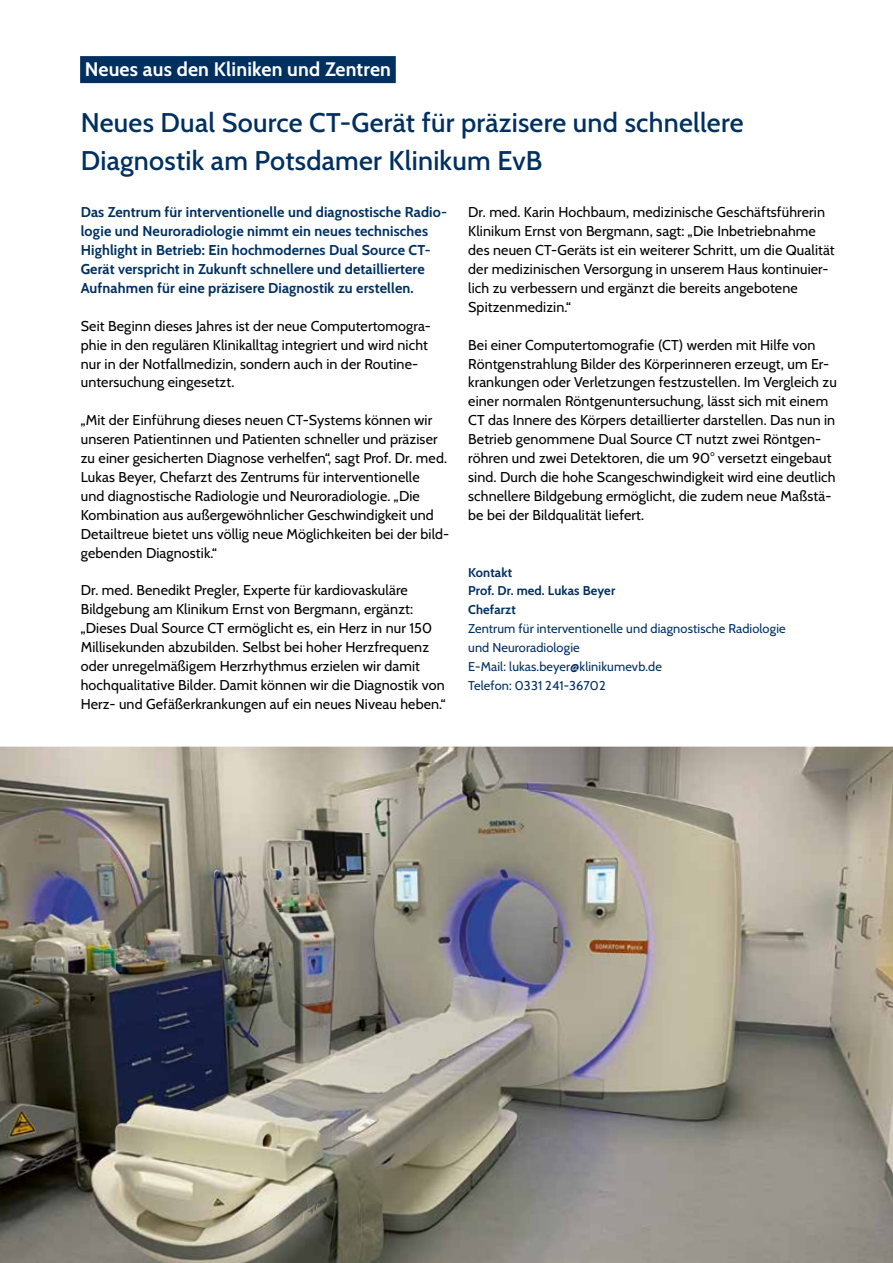
<style>
.page{position:relative;width:893px;height:1263px;background:#fff}
.page>*{position:absolute;margin:0;border:0;box-sizing:border-box;transform-origin:0 0}
.t1{font:500 27px/37.8px "Cabin";letter-spacing:.01em;color:#003060}
.t2{font:700 19.5px "Cabin";letter-spacing:.01em;color:#fff}
.t3{font:14.25px/18.9px "Cabin";letter-spacing:.01em;color:#000}
.t4{font:700 14.25px/18.9px "Cabin";letter-spacing:.01em;color:#003060}
.t5{font:12.75px/18.9px "Cabin";letter-spacing:.01em;color:#003060}
.t6{font:700 12.75px/18.9px "Cabin";letter-spacing:.01em;color:#003060}
</style>
<div class="page">
<div style="left:80px;top:56px;width:316px;height:27px;background:#003060"></div>
<img style="left:0;top:747px;width:893px;height:516px">
<h2 class="t2" style="left:85px;top:53px;width:308px">Neues aus den Kliniken und Zentren</h2>
<h1 class="t1" style="left:81px;top:102px;width:664px">Neues Dual Source CT-Gerät für präzisere und schnellere<br>Diagnostik am Potsdamer Klinikum EvB</h1>
<p class="t4" style="left:81px;top:202px;width:368px">Das Zentrum für interventionelle und diagnostische Radio&shy;logie und Neuroradiologie nimmt ein neues technisches Highlight in Betrieb: Ein hochmodernes Dual Source CT-Gerät verspricht in Zukunft schnellere und detailliertere Aufnahmen für eine präzisere Diagnostik zu erstellen.</p>
<p class="t3" style="left:81px;top:315px;width:352px">Seit Beginn dieses Jahres ist der neue Computertomogra&shy;phie in den regulären Klinikalltag integriert und wird nicht nur in der Notfallmedizin, sondern auch in der Routine&shy;untersuchung eingesetzt.</p>
<p class="t3" style="left:81px;top:410px;width:370px">„Mit der Einführung dieses neuen CT-Systems können wir unseren Patientinnen und Patienten schneller und präziser zu einer gesicherten Diagnose verhelfen“, sagt Prof. Dr. med.<br>Lukas Beyer, Chefarzt des Zentrums für interventionelle<br>und diagnostische Radiologie und Neuroradiologie. „Die Kombination aus außergewöhnlicher Geschwindigkeit und Detailtreue bietet uns völlig neue Möglichkeiten bei der bild&shy;gebenden Diagnostik.“</p>
<p class="t3" style="left:81px;top:580px;width:366px">Dr. med. Benedikt Pregler, Experte für kardiovaskuläre Bildgebung am Klinikum Ernst von Bergmann, ergänzt: „Dieses Dual Source CT ermöglicht es, ein Herz in nur 150<br>Millisekunden abzubilden. Selbst bei hoher Herzfrequenz oder unregelmäßigem Herzrhythmus erzielen wir damit hochqualitative Bilder. Damit können wir die Diagnostik von Herz- und Gefäßerkrankungen auf ein neues Niveau heben.“</p>
<p class="t3" style="left:468px;top:202px;width:368px">Dr. med. Karin Hochbaum, medizinische Geschäftsführerin Klinikum Ernst von Bergmann, sagt: „Die Inbetriebnahme des neuen CT-Geräts ist ein weiterer Schritt, um die Qualität der medizinischen Versorgung in unserem Haus kontinuier&shy;lich zu verbessern und ergänzt die bereits angebotene Spitzenmedizin.“</p>
<p class="t3" style="left:468px;top:334px;width:370px">Bei einer Computertomografie (CT) werden mit Hilfe von Röntgenstrahlung Bilder des Körperinneren erzeugt, um Er&shy;krankungen oder Verletzungen festzustellen. Im Vergleich zu einer normalen Röntgenuntersuchung, lässt sich mit einem CT das Innere des Körpers detaillierter darstellen. Das nun in Betrieb genommene Dual Source CT nutzt zwei Röntgen&shy;röhren und zwei Detektoren, die um 90° versetzt eingebaut sind. Durch die hohe Scangeschwindigkeit wird eine deutlich schnellere Bildgebung ermöglicht, die zudem neue Maßstä&shy;be bei der Bildqualität liefert.</p>
<p class="t6" style="left:468px;top:562px;width:148px">Kontakt<br>Prof. Dr. med. Lukas Beyer<br>Chefarzt</p>
<p class="t5" style="left:468px;top:618px;width:319px">Zentrum für interventionelle und diagnostische Radiologie und Neuroradiologie<br>E-Mail: lukas.beyer@klinikumevb.de<br>Telefon: 0331 241-36702</p>
</div>
